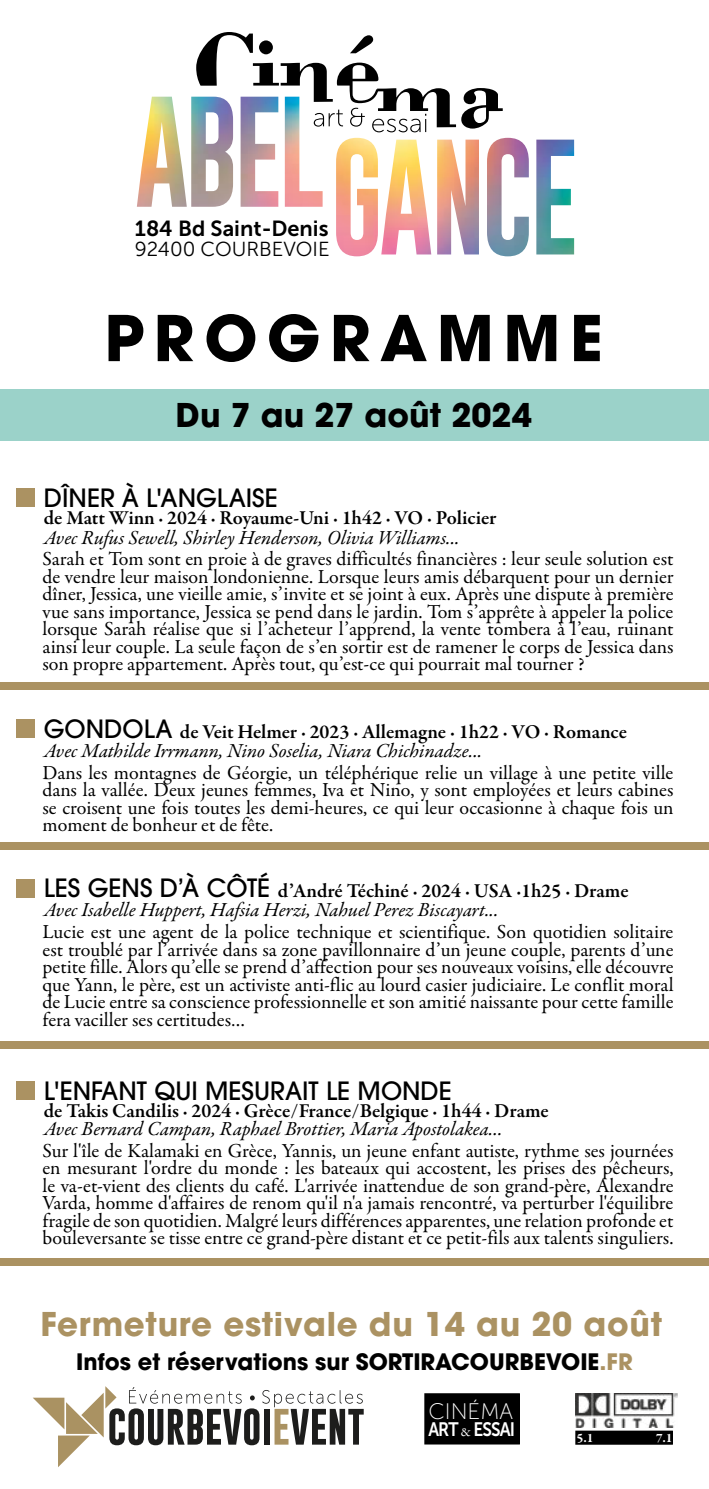
<style>
.page{position:relative;width:709px;height:1489px;background:#fff}
.page>*{position:absolute;margin:0;border:0;box-sizing:border-box;transform-origin:0 0}
.t1{font:700 62.5px "ITC Avant Garde Pro";letter-spacing:.15em;color:#000}
.t2{font:700 32.5px "ITC Avant Garde Pro";letter-spacing:.02em;color:#ab9262}
.t3{font:700 32.5px "ITC Avant Garde Pro";color:#000}
.t4{font:500 25px "ITC Avant Garde Pro";color:#000}
.t5{font:700 22.5px "ITC Avant Garde Pro";color:#000}
.t6{font:22.5px "Museo Sans 100";color:#fff}
.t7{font:21.75px "Museo Sans 700";color:#000}
.t8{font:20.25px "Museo Sans 300";color:#000}
.t9{font:20px/17.5px "Garamond Premr Pro";color:#000;text-align:justify}
.t10{font:italic 20px "Garamond Premr Pro";color:#000}
.t11{font:600 20px "Garamond Premr Pro";color:#000}
.t12{font:19.5px "Museo Sans 700";letter-spacing:-.05em;color:#fff;scale:.87 1}
.t13{font:700 13.25px "Garamond Premr Pro";color:#fff}
.s1{font-family:"ITC Avant Garde Pro";font-weight:500;font-size:25px}
.s2{font-weight:600}
.s3{color:#ab9262}
.s4{font-family:"Garamond Premr Pro";font-size:13px}
</style>
<div class="page">
<div style="left:0;top:389px;width:709px;height:52px;background:#9bd2c9"></div>
<img style="left:137px;top:97px;width:50px;height:110px">
<img style="left:191px;top:97px;width:42px;height:110px">
<img style="left:240px;top:132px;width:38px;height:75px">
<img style="left:285px;top:132px;width:37px;height:75px">
<img style="left:336px;top:138px;width:42px;height:118px">
<img style="left:381px;top:140px;width:50px;height:114px">
<img style="left:437px;top:140px;width:42px;height:114px">
<img style="left:487px;top:138px;width:42px;height:118px">
<img style="left:536px;top:140px;width:38px;height:114px">
<svg style="left:196px;top:32px;width:307px;height:100px"></svg>
<svg style="left:33px;top:1386px;width:331px;height:80px"></svg>
<img style="left:575px;top:1393px;width:102px;height:34px">
<div style="left:576px;top:1431px;width:96px;height:12px;background:#000"></div>
<div style="left:575px;top:1430px;width:98px;height:14px;border:1px solid #000"></div>
<div style="left:425px;top:1393px;width:94px;height:50px;background:#000"></div>
<div style="left:424px;top:1392px;width:96px;height:52px;border:1px solid #000"></div>
<div style="left:0;top:682px;width:709px;height:8px;background:#ab9262"></div>
<div style="left:16px;top:488px;width:19px;height:19px;background:#ab9262"></div>
<div style="left:0;top:1041px;width:709px;height:7px;background:#ab9262"></div>
<div style="left:16px;top:878px;width:19px;height:19px;background:#ab9262"></div>
<div style="left:0;top:1258px;width:709px;height:7px;background:#ab9262"></div>
<div style="left:16px;top:1081px;width:19px;height:18px;background:#ab9262"></div>
<div style="left:0;top:842px;width:709px;height:8px;background:#ab9262"></div>
<div style="left:16px;top:719px;width:19px;height:18px;background:#ab9262"></div>
<p class="t7" style="left:135px;top:216px;width:195px">184 Bd Saint-Denis</p>
<p class="t8" style="left:135px;top:238px;width:196px">92400 COURBEVOIE</p>
<h1 class="t1" style="left:104px;top:296px;width:500px">PROGRAMME</h1>
<h2 class="t3" style="left:176px;top:394px;width:357px">Du 7 au 27 août 2024</h2>
<p class="t4" style="left:44px;top:482px;width:235px">DÎNER À L'ANGLAISE</p>
<p class="t11" style="left:44px;top:506px;width:454px">de Matt Winn · 2024 · Royaume-Uni · 1h42 · VO · Policier</p>
<p class="t9" style="left:43px;top:550px;width:632px">Sarah et Tom sont en proie à de graves difficultés financières : leur seule solution est de vendre leur maison londonienne. Lorsque leurs amis débarquent pour un dernier dîner, Jessica, une vieille amie, s’invite et se joint à eux. Après une dispute à première vue sans importance, Jessica se pend dans le jardin. Tom s’apprête à appeler la police lorsque Sarah réalise que si l’acheteur l’apprend, la vente tombera à l’eau, ruinant ainsi leur couple. La seule façon de s’en sortir est de ramener le corps de Jessica dans son propre appartement. Après tout, qu’est-ce qui pourrait mal tourner ?</p>
<p class="t10" style="left:44px;top:525px;width:417px">Avec Rufus Sewell, Shirley Henderson, Olivia Williams...</p>
<p class="t9" style="left:43px;top:711px;width:632px;line-height:40.8px"><span class="s1">GONDOLA</span> <span class="s2">de Veit Helmer · 2023 · Allemagne · 1h22 · VO · Romance<br></span>Dans les montagnes de Géorgie, un téléphérique relie un village à une petite ville</p>
<p class="t9" style="left:43px;top:781px;width:632px">dans la vallée. Deux jeunes femmes, Iva et Nino, y sont employées et leurs cabines se croisent une fois toutes les demi-heures, ce qui leur occasionne à chaque fois un moment de bonheur et de fête.</p>
<p class="t10" style="left:44px;top:738px;width:440px">Avec Mathilde Irrmann, Nino Soselia, Niara Chichinadze...</p>
<p class="t9" style="left:43px;top:871px;width:632px;line-height:40.8px"><span class="s1">LES GENS D’À CÔTÉ</span> <span class="s2">d’André Téchiné · 2024 · USA ·1h25 · Drame<br></span>Lucie est une agent de la police technique et scientifique. Son quotidien solitaire</p>
<p class="t9" style="left:43px;top:940px;width:632px">est troublé par l’arrivée dans sa zone pavillonnaire d’un jeune couple, parents d’une petite fille. Alors qu’elle se prend d’affection pour ses nouveaux voisins, elle découvre que Yann, le père, est un activiste anti-flic au lourd casier judiciaire. Le conflit moral de Lucie entre sa conscience professionnelle et son amitié naissante pour cette famille fera vaciller ses certitudes…</p>
<p class="t10" style="left:44px;top:897px;width:456px">Avec Isabelle Huppert, Hafsia Herzi, Nahuel Perez Biscayart...</p>
<p class="t4" style="left:44px;top:1074px;width:409px">L'ENFANT QUI MESURAIT LE MONDE</p>
<p class="t11" style="left:44px;top:1098px;width:506px">de Takis Candilis · 2024 · Grèce/France/Belgique · 1h44 · Drame</p>
<p class="t9" style="left:43px;top:1142px;width:632px">Sur l'île de Kalamaki en Grèce, Yannis, un jeune enfant autiste, rythme ses journées en mesurant l'ordre du monde : les bateaux qui accostent, les prises des pêcheurs, le va-et-vient des clients du café. L'arrivée inattendue de son grand-père, Alexandre Varda, homme d'affaires de renom qu'il n'a jamais rencontré, va perturber l'équilibre fragile de son quotidien. Malgré leurs différences apparentes, une relation profonde et bouleversante se tisse entre ce grand-père distant et ce petit-fils aux talents singuliers.</p>
<p class="t10" style="left:44px;top:1116px;width:460px">Avec Bernard Campan, Raphael Brottier, Maria Apostolakea...</p>
<h2 class="t2" style="left:41px;top:1302px;width:623px">Fermeture estivale du 14 au 20 août</h2>
<p class="t5" style="left:76px;top:1346px;width:558px">Infos et réservations sur SORTIRACOURBEVOIE<span class="s3">.FR</span></p>
<p class="t6" style="left:428px;top:1398px;width:86px">CINÉMA</p>
<p class="t12" style="left:428px;top:1418px;width:101px">ART <span class="s4">&amp;</span> ESSAI</p>
<p class="t13" style="left:576px;top:1429px;width:18px">5.1</p>
<p class="t13" style="left:656px;top:1429px;width:18px">7.1</p>
</div>
